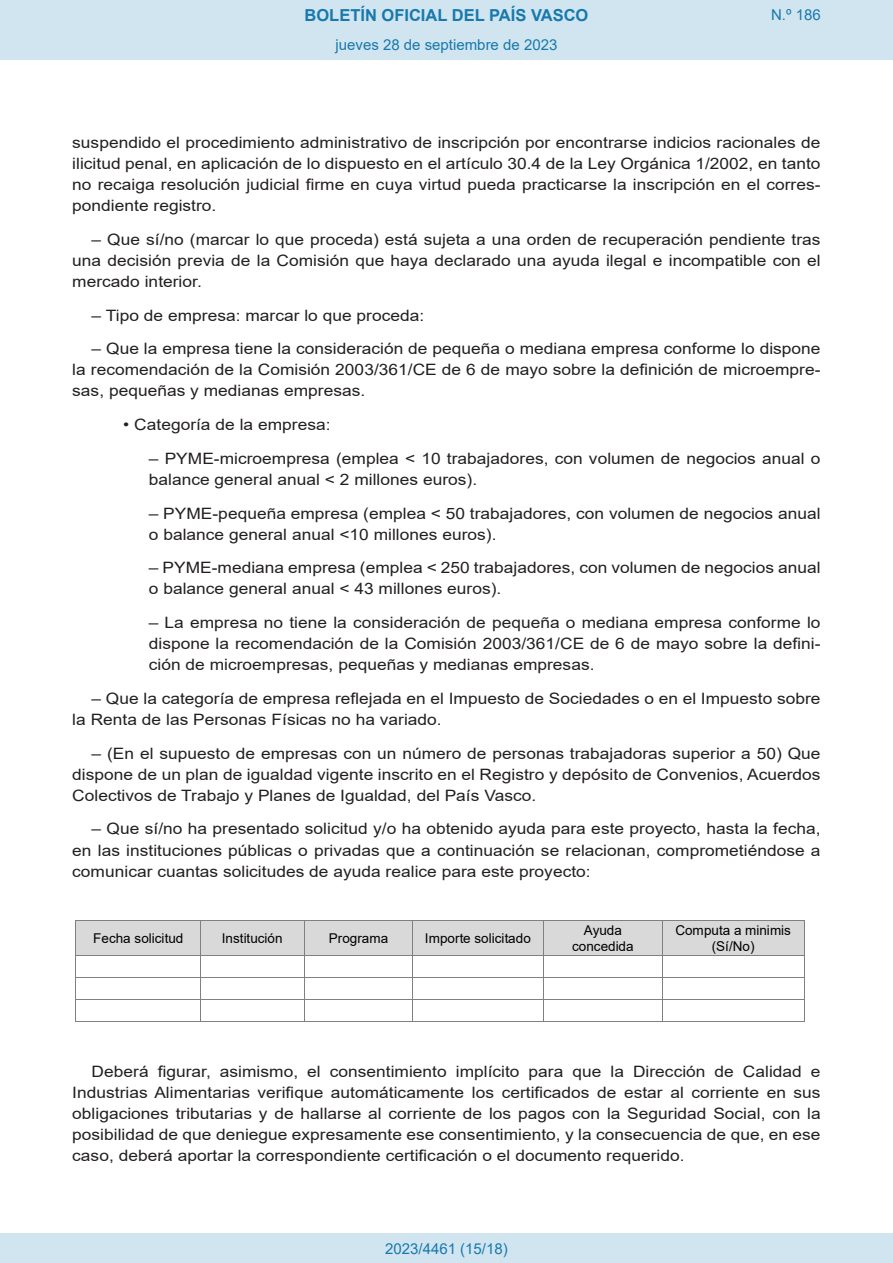
<style>
.page{position:relative;width:893px;height:1263px;background:#fff}
.page>*{position:absolute;margin:0;border:0;box-sizing:border-box;transform-origin:0 0}
.t1{font:700 16.5px "Arial";color:#1879ad}
.BOPVDetalle{font:15.6px/21px "Arial";color:#231f20;text-align:justify;scale:1.11 1}
.BOPVDetalle3{font:15.6px/21px "Arial";color:#231f20;scale:1.11 1}
.BOPVDetalle2{font:15.6px "Arial";color:#231f20;scale:1.11 1}
.Paginacion_Centro{font:15px "Arial";color:#1879ad}
.t2{font:13.5px/15.6px "Arial";letter-spacing:.005em;color:#000;text-align:center}
</style>
<div class="page">
<div style="left:0;top:0;width:893px;height:60px;background:#d0e5f0"></div>
<div style="left:0;top:1233px;width:893px;height:30px;background:#d0e5f0"></div>
<div style="left:76px;top:921px;width:124px;height:34px;background:#d9d9d9"></div>
<div style="left:201px;top:921px;width:102px;height:34px;background:#d9d9d9"></div>
<div style="left:304px;top:921px;width:108px;height:34px;background:#d9d9d9"></div>
<div style="left:413px;top:921px;width:130px;height:34px;background:#d9d9d9"></div>
<div style="left:544px;top:921px;width:118px;height:34px;background:#d9d9d9"></div>
<div style="left:663px;top:921px;width:141px;height:34px;background:#d9d9d9"></div>
<hr style="left:76px;top:920px;width:124px;height:1px;background:#808080">
<hr style="left:201px;top:920px;width:103px;height:1px;background:#808080">
<hr style="left:304px;top:920px;width:109px;height:1px;background:#808080">
<hr style="left:413px;top:920px;width:130px;height:1px;background:#808080">
<hr style="left:544px;top:920px;width:118px;height:1px;background:#808080">
<hr style="left:663px;top:920px;width:141px;height:1px;background:#808080">
<hr style="left:76px;top:921px;width:1px;height:34px;background:#808080">
<hr style="left:200px;top:921px;width:1px;height:34px;background:#808080">
<hr style="left:304px;top:921px;width:1px;height:34px;background:#808080">
<hr style="left:413px;top:921px;width:1px;height:34px;background:#808080">
<hr style="left:543px;top:921px;width:1px;height:34px;background:#808080">
<hr style="left:662px;top:921px;width:1px;height:34px;background:#808080">
<hr style="left:804px;top:921px;width:1px;height:34px;background:#808080">
<hr style="left:76px;top:955px;width:124px;height:1px;background:#808080">
<hr style="left:201px;top:955px;width:103px;height:1px;background:#808080">
<hr style="left:304px;top:955px;width:109px;height:1px;background:#808080">
<hr style="left:413px;top:955px;width:130px;height:1px;background:#808080">
<hr style="left:544px;top:955px;width:118px;height:1px;background:#808080">
<hr style="left:663px;top:955px;width:141px;height:1px;background:#808080">
<hr style="left:76px;top:977px;width:124px;height:1px;background:#808080">
<hr style="left:201px;top:977px;width:103px;height:1px;background:#808080">
<hr style="left:304px;top:977px;width:109px;height:1px;background:#808080">
<hr style="left:413px;top:977px;width:130px;height:1px;background:#808080">
<hr style="left:544px;top:977px;width:118px;height:1px;background:#808080">
<hr style="left:663px;top:977px;width:141px;height:1px;background:#808080">
<hr style="left:76px;top:999px;width:124px;height:1px;background:#808080">
<hr style="left:201px;top:999px;width:103px;height:1px;background:#808080">
<hr style="left:304px;top:999px;width:109px;height:1px;background:#808080">
<hr style="left:413px;top:999px;width:130px;height:1px;background:#808080">
<hr style="left:544px;top:999px;width:118px;height:1px;background:#808080">
<hr style="left:663px;top:999px;width:141px;height:1px;background:#808080">
<hr style="left:76px;top:1021px;width:124px;height:1px;background:#808080">
<svg style="left:200px;top:955px;width:1px;height:67px"></svg>
<hr style="left:201px;top:1021px;width:103px;height:1px;background:#808080">
<svg style="left:304px;top:956px;width:1px;height:65px"></svg>
<hr style="left:304px;top:1021px;width:109px;height:1px;background:#808080">
<hr style="left:413px;top:1021px;width:130px;height:1px;background:#808080">
<svg style="left:543px;top:955px;width:1px;height:67px"></svg>
<hr style="left:544px;top:1021px;width:118px;height:1px;background:#808080">
<svg style="left:662px;top:955px;width:1px;height:67px"></svg>
<hr style="left:663px;top:1021px;width:141px;height:1px;background:#808080">
<svg style="left:804px;top:955px;width:1px;height:67px"></svg>
<p class="t1" style="left:305px;top:3px;width:285px">BOLETÍN OFICIAL DEL PAÍS VASCO</p>
<p class="Paginacion_Centro" style="left:336px;top:35px;width:223px">jueves 28 de septiembre de 2023</p>
<p class="Paginacion_Centro" style="left:771px;top:5px;width:51px">N.º 186</p>
<p class="BOPVDetalle" style="left:72px;top:132px;width:676px">suspendido el procedimiento administrativo de inscripción por encontrarse indicios racionales de ilicitud penal, en aplicación de lo dispuesto en el artículo 30.4 de la Ley Orgánica 1/2002, en tanto no recaiga resolución judicial firme en cuya virtud pueda practicarse la inscripción en el corres&shy;pondiente registro.</p>
<p class="BOPVDetalle" style="left:72px;top:229px;width:676px;text-indent:19px">– Que sí/no (marcar lo que proceda) está sujeta a una orden de recuperación pendiente tras una decisión previa de la Comisión que haya declarado una ayuda ilegal e incompatible con el mercado interior.</p>
<p class="BOPVDetalle" style="left:92px;top:305px;width:301px">– Tipo de empresa: marcar lo que proceda:</p>
<p class="BOPVDetalle" style="left:72px;top:338px;width:676px;text-indent:19px">– Que la empresa tiene la consideración de pequeña o mediana empresa conforme lo dispone la recomendación de la Comisión 2003/361/CE de 6 de mayo sobre la definición de microempre&shy;sas, pequeñas y medianas empresas.</p>
<p class="BOPVDetalle2" style="left:123px;top:414px;width:188px">• Categoría de la empresa:</p>
<p class="BOPVDetalle3" style="left:149px;top:448px;width:607px">– PYME-microempresa (emplea &lt; 10 trabajadores, con volumen de negocios anual o balance general anual &lt; 2 millones euros).</p>
<p class="BOPVDetalle3" style="left:149px;top:503px;width:607px">– PYME-pequeña empresa (emplea &lt; 50 trabajadores, con volumen de negocios anual o balance general anual &lt;10 millones euros).</p>
<p class="BOPVDetalle3" style="left:149px;top:557px;width:607px">– PYME-mediana empresa (emplea &lt; 250 trabajadores, con volumen de negocios anual o balance general anual &lt; 43 millones euros).</p>
<p class="BOPVDetalle3" style="left:149px;top:612px;width:607px;text-align:justify">– La empresa no tiene la consideración de pequeña o mediana empresa conforme lo dispone la recomendación de la Comisión 2003/361/CE de 6 de mayo sobre la defini&shy;ción de microempresas, pequeñas y medianas empresas.</p>
<p class="BOPVDetalle" style="left:72px;top:688px;width:676px;text-indent:19px">– Que la categoría de empresa reflejada en el Impuesto de Sociedades o en el Impuesto sobre la Renta de las Personas Físicas no ha variado.</p>
<p class="BOPVDetalle" style="left:72px;top:743px;width:676px;text-indent:19px">– (En el supuesto de empresas con un número de personas trabajadoras superior a 50) Que dispone de un plan de igualdad vigente inscrito en el Registro y depósito de Convenios, Acuerdos Colectivos de Trabajo y Planes de Igualdad, del País Vasco.</p>
<p class="BOPVDetalle" style="left:72px;top:818px;width:676px;text-indent:19px">– Que sí/no ha presentado solicitud y/o ha obtenido ayuda para este proyecto, hasta la fecha, en las instituciones públicas o privadas que a continuación se relacionan, comprometiéndose a comunicar cuantas solicitudes de ayuda realice para este proyecto:</p>
<p class="t2" style="left:93px;top:930px;width:92px">Fecha solicitud</p>
<p class="t2" style="left:222px;top:930px;width:62px">Institución</p>
<p class="t2" style="left:329px;top:930px;width:61px">Programa</p>
<p class="t2" style="left:425px;top:930px;width:107px">Importe solicitado</p>
<p class="t2" style="left:572px;top:922px;width:63px">Ayuda concedida</p>
<p class="t2" style="left:675px;top:922px;width:117px">Computa a minimis (Sí/No)</p>
<p class="BOPVDetalle" style="left:72px;top:1061px;width:676px;text-indent:19px">Deberá figurar, asimismo, el consentimiento implícito para que la Dirección de Calidad e Industrias Alimentarias verifique automáticamente los certificados de estar al corriente en sus obligaciones tributarias y de hallarse al corriente de los pagos con la Seguridad Social, con la posibilidad de que deniegue expresamente ese consentimiento, y la consecuencia de que, en ese caso, deberá aportar la correspondiente certificación o el documento requerido.</p>
<p class="Paginacion_Centro" style="left:385px;top:1238px;width:124px">2023/4461 (15/18)</p>
</div>
